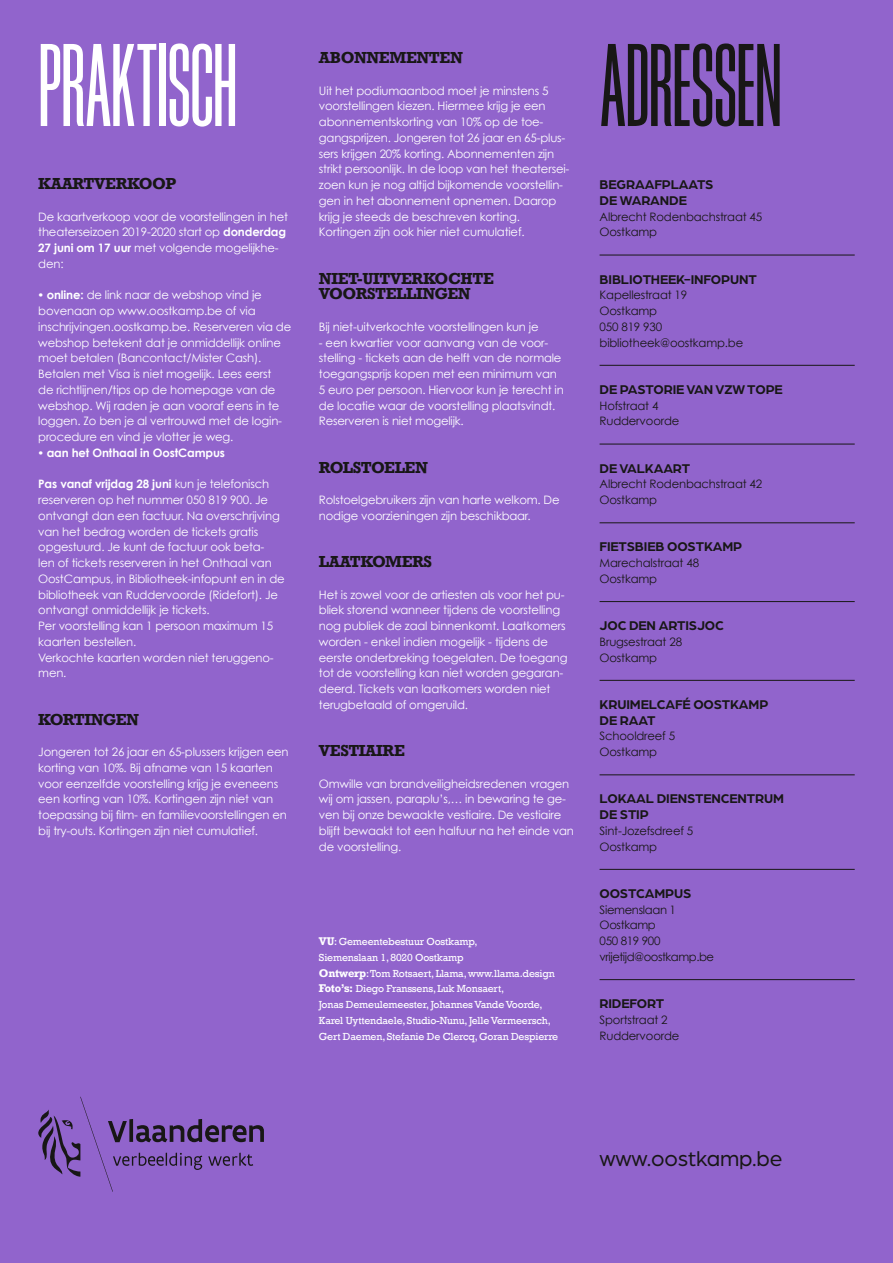
<style>
.page{position:relative;width:893px;height:1263px;background:#9164cc}
.page>*{position:absolute;margin:0;border:0;box-sizing:border-box;transform-origin:0 0}
.t1{font:123px "Bee Three";letter-spacing:-.01em;color:#fff}
.t2{font:123px "Bee Three";letter-spacing:-.01em;color:#181716}
.t3{font:22.5px "Arboria";letter-spacing:-.01em;color:#181716}
.t4{font:700 15px/15.8px "Rockwell";letter-spacing:-.025em;color:#181716}
.t5{font:700 15px "Rockwell";letter-spacing:-.045em;color:#181716}
.t6{font:700 15px "Rockwell";letter-spacing:-.05em;color:#181716}
.t7{font:700 13.5px/15.8px "Arboria";letter-spacing:-.01em;color:#181716}
.t8{font:11.7px/15.8px "Century Gothic";letter-spacing:-.015em;color:#fff}
.t9{font:11.7px/15.8px "Century Gothic";letter-spacing:-.015em;color:#181716}
.t10{font:700 11.7px "Century Gothic";letter-spacing:-.01em;color:#fff}
.t11{font:10.5px/15.8px "Rockwell";letter-spacing:-.015em;color:#fff}
.s1{font-weight:700}
.s2{font-family:"Sofia Pro"}
.s3{font-family:"Sofia Pro";font-weight:400}
</style>
<div class="page">
<hr style="left:600px;top:255px;width:255px;height:1px;background:#181716">
<hr style="left:600px;top:365px;width:255px;height:1px;background:#181716">
<hr style="left:600px;top:444px;width:255px;height:1px;background:#181716">
<hr style="left:600px;top:522px;width:255px;height:1px;background:#181716">
<hr style="left:600px;top:601px;width:255px;height:1px;background:#181716">
<hr style="left:600px;top:680px;width:255px;height:1px;background:#181716">
<hr style="left:600px;top:774px;width:255px;height:1px;background:#181716">
<hr style="left:600px;top:869px;width:255px;height:1px;background:#181716">
<hr style="left:600px;top:979px;width:255px;height:1px;background:#181716">
<svg style="left:38px;top:1097px;width:226px;height:95px"></svg>
<h1 class="t1" style="left:38px;top:20px;width:201px">PRAKTISCH</h1>
<p class="t4" style="left:38px;top:175px;width:139px">KAARTVERKOOP</p>
<p class="t8" style="left:38px;top:208px;width:251px">De kaartverkoop voor de voorstellingen in het theaterseizoen 2019-2020 start op <span class="s1">donderdag 27 juni om 17 uur</span> met volgende mogelijkhe&shy;den:</p>
<p class="t8" style="left:38px;top:287px;width:254px"><span class="s2">•</span> <span class="s1">online:</span> de link naar de webshop vind je bovenaan op www.oostkamp.be of via inschrijvingen.oostkamp.be. Reserveren via de webshop betekent dat je onmiddellijk online moet betalen (Bancontact/Mister Cash).<br>Betalen met Visa is niet mogelijk. Lees eerst<br>de richtlijnen/tips op de homepage van de webshop. Wij raden je aan vooraf eens in te loggen. Zo ben je al vertrouwd met de login&shy;procedure en vind je vlotter je weg.</p>
<p class="t10" style="left:38px;top:445px;width:188px"><span class="s3">•</span> aan het Onthaal in OostCampus</p>
<p class="t8" style="left:38px;top:476px;width:248px"><span class="s1">Pas vanaf vrijdag 28 juni</span> kun je telefonisch reserveren op het nummer 050 819 900. Je ontvangt dan een factuur. Na overschrijving van het bedrag worden de tickets gratis opgestuurd. Je kunt de factuur ook beta-<br>len of tickets reserveren in het Onthaal van OostCampus, in Bibliotheek-infopunt en in de bibliotheek van Ruddervoorde (Ridefort). Je ontvangt onmiddellijk je tickets.<br>Per voorstelling kan 1 persoon maximum 15 kaarten bestellen.<br>Verkochte kaarten worden niet teruggeno&shy;men.</p>
<p class="t6" style="left:38px;top:709px;width:102px">KORTINGEN</p>
<p class="t8" style="left:38px;top:744px;width:252px">Jongeren tot 26 jaar en 65-plussers krijgen een korting van 10%. Bij afname van 15 kaarten voor eenzelfde voorstelling krijg je eveneens een korting van 10%. Kortingen zijn niet van toepassing bij film- en familievoorstellingen en bij try-outs. Kortingen zijn niet cumulatief.</p>
<p class="t4" style="left:319px;top:49px;width:146px">ABONNEMENTEN</p>
<p class="t8" style="left:319px;top:82px;width:252px">Uit het podiumaanbod moet je minstens 5 voorstellingen kiezen. Hiermee krijg je een abonnementskorting van 10% op de toe&shy;gangsprijzen. Jongeren tot 26 jaar en 65-plus&shy;sers krijgen 20% korting. Abonnementen zijn strikt persoonlijk. In de loop van het theatersei&shy;zoen kun je nog altijd bijkomende voorstellin&shy;gen in het abonnement opnemen. Daarop krijg je steeds de beschreven korting.<br>Kortingen zijn ook hier niet cumulatief.</p>
<p class="t4" style="left:319px;top:270px;width:176px">NIET-UITVERKOCHTE<br>VOORSTELLINGEN</p>
<p class="t8" style="left:319px;top:318px;width:221px">Bij niet-uitverkochte voorstellingen kun je</p>
<p class="t8" style="left:319px;top:334px;width:246px">- een kwartier voor aanvang van de voor&shy;stelling - tickets aan de helft van de normale toegangsprijs kopen met een minimum van 5 euro per persoon. Hiervoor kun je terecht in de locatie waar de voorstelling plaatsvindt.<br>Reserveren is niet mogelijk.</p>
<p class="t5" style="left:319px;top:457px;width:111px">ROLSTOELEN</p>
<p class="t8" style="left:319px;top:492px;width:242px">Rolstoelgebruikers zijn van harte welkom. De nodige voorzieningen zijn beschikbaar.</p>
<p class="t4" style="left:319px;top:553px;width:115px">LAATKOMERS</p>
<p class="t8" style="left:319px;top:586px;width:250px">Het is zowel voor de artiesten als voor het pu&shy;bliek storend wanneer tijdens de voorstelling nog publiek de zaal binnenkomt. Laatkomers worden - enkel indien mogelijk - tijdens de eerste onderbreking toegelaten. De toegang tot de voorstelling kan niet worden gegaran&shy;deerd. Tickets van laatkomers worden niet terugbetaald of omgeruild.</p>
<p class="t4" style="left:319px;top:742px;width:87px">VESTIAIRE</p>
<p class="t8" style="left:319px;top:775px;width:256px">Omwille van brandveiligheidsredenen vragen wij om jassen, paraplu’s,… in bewaring te ge&shy;ven bij onze bewaakte vestiaire. De vestiaire blijft bewaakt tot een halfuur na het einde van de voorstelling.</p>
<p class="t11" style="left:319px;top:934px;width:241px"><span class="s1">VU</span>: Gemeentebestuur Oostkamp,<br>Siemenslaan 1, 8020 Oostkamp<br><span class="s1">Ontwerp</span>: Tom Rotsaert, Llama, www.llama.design <span class="s1">Foto’s:</span> Diego Franssens, Luk Monsaert,<br>Jonas Demeulemeester, Johannes Vande Voorde, Karel Uyttendaele, Studio-Nunu, Jelle Vermeersch, Gert Daemen, Stefanie De Clercq, Goran Despierre</p>
<h1 class="t2" style="left:600px;top:20px;width:184px">ADRESSEN</h1>
<p class="t7" style="left:600px;top:176px;width:115px">BEGRAAFPLAATS<br>DE WARANDE</p>
<p class="t9" style="left:600px;top:208px;width:164px">Albrecht Rodenbachstraat 45<br>Oostkamp</p>
<p class="t7" style="left:600px;top:270px;width:159px">BIBLIOTHEEK-INFOPUNT</p>
<p class="t9" style="left:600px;top:287px;width:145px">Kapellestraat 19<br>Oostkamp<br>050 819 930 bibliotheek@oostkamp.be</p>
<p class="t7" style="left:600px;top:381px;width:185px">DE PASTORIE VAN VZW TOPE</p>
<p class="t9" style="left:600px;top:397px;width:81px">Hofstraat 4<br>Ruddervoorde</p>
<p class="t7" style="left:600px;top:459px;width:92px">DE VALKAART</p>
<p class="t9" style="left:600px;top:476px;width:164px">Albrecht Rodenbachstraat 42<br>Oostkamp</p>
<p class="t7" style="left:600px;top:538px;width:144px">FIETSBIEB OOSTKAMP</p>
<p class="t9" style="left:600px;top:555px;width:101px">Marechalstraat 48<br>Oostkamp</p>
<p class="t7" style="left:600px;top:617px;width:126px">JOC DEN ARTISJOC</p>
<p class="t9" style="left:600px;top:633px;width:84px">Brugsestraat 28<br>Oostkamp</p>
<p class="t7" style="left:600px;top:696px;width:170px">KRUIMELCAFÉ OOSTKAMP<br>DE RAAT</p>
<p class="t9" style="left:600px;top:728px;width:77px">Schooldreef 5<br>Oostkamp</p>
<p class="t7" style="left:600px;top:790px;width:186px">LOKAAL DIENSTENCENTRUM<br>DE STIP</p>
<p class="t9" style="left:600px;top:822px;width:95px">Sint-Jozefsdreef 5<br>Oostkamp</p>
<p class="t7" style="left:600px;top:885px;width:93px">OOSTCAMPUS</p>
<p class="t9" style="left:600px;top:901px;width:116px">Siemenslaan 1<br>Oostkamp<br>050 819 900 vrijetijd@oostkamp.be</p>
<p class="t7" style="left:600px;top:995px;width:66px">RIDEFORT</p>
<p class="t9" style="left:600px;top:1011px;width:81px">Sportstraat 2<br>Ruddervoorde</p>
<h2 class="t3" style="left:600px;top:1143px;width:184px">www.oostkamp.be</h2>
</div>
